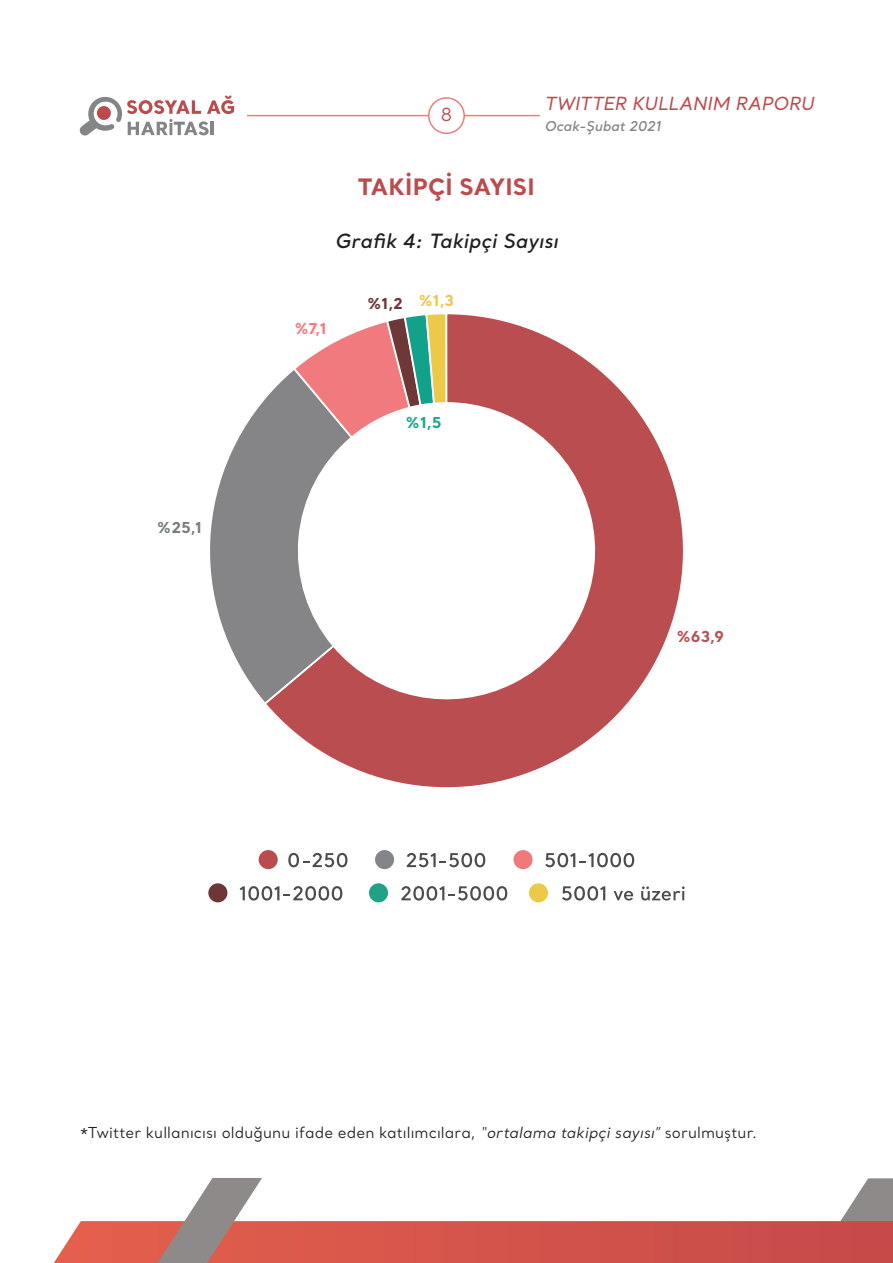
<style>
.page{position:relative;width:893px;height:1263px;background:#fff}
.page>*{position:absolute;margin:0;border:0;box-sizing:border-box;transform-origin:0 0}
.ANA_METIN{font:700 22.5px "Santral";letter-spacing:.005em;color:#ba4c4e}
.ANA_METIN-2{font:italic 600 19.5px "Santral";letter-spacing:.005em;color:#231f20}
.t1{font:italic 500 18px "Santral";letter-spacing:-.005em;color:#ba4c4e}
.t2{font:18px "Santral";color:#ba4c4e}
.ANA_METIN-3{font:15px "Santral";letter-spacing:.005em;color:#231f20}
.t3{font:700 15px "Santral";color:#797e81}
.t4{font:700 15px "Santral";color:#b75254}
.t5{font:700 15px "Santral";color:#6e3838}
.t6{font:700 15px "Santral";color:#f27c7f}
.t7{font:700 15px "Santral";color:#1ca890}
.t8{font:700 15px "Santral";color:#ecc653}
.t9{font:italic 600 13.5px "Santral";color:#848587}
.s1{font-style:italic}
</style>
<div class="page">
<hr style="left:247px;top:115px;width:293px;height:1px;background:#f37b7d">
<div style="left:429px;top:98px;width:35px;height:35px;background:#fff;border-radius:50%"></div>
<div style="left:428px;top:97px;width:37px;height:37px;border:2px solid #f37b7d;border-radius:50%"></div>
<svg style="left:79px;top:96px;width:155px;height:40px"></svg>
<svg style="left:54px;top:1178px;width:839px;height:85px"></svg>
<svg style="left:268px;top:314px;width:415px;height:474px"></svg>
<svg style="left:210px;top:366px;width:144px;height:340px"></svg>
<svg style="left:292px;top:314px;width:156px;height:126px"></svg>
<svg style="left:288px;top:853px;width:59px;height:14px"></svg>
<svg style="left:407px;top:853px;width:78px;height:14px"></svg>
<svg style="left:545px;top:853px;width:89px;height:14px"></svg>
<div style="left:259px;top:850px;width:19px;height:19px;background:#ba4c4e;border-radius:50%"></div>
<div style="left:375px;top:850px;width:19px;height:19px;background:#848588;border-radius:50%"></div>
<div style="left:513px;top:850px;width:20px;height:19px;background:#f07a7b;border-radius:50%"></div>
<svg style="left:240px;top:886px;width:102px;height:14px"></svg>
<svg style="left:401px;top:886px;width:106px;height:14px"></svg>
<div style="left:208px;top:883px;width:19px;height:19px;background:#6d3738;border-radius:50%"></div>
<div style="left:369px;top:883px;width:19px;height:19px;background:#22a189;border-radius:50%"></div>
<svg style="left:562px;top:886px;width:43px;height:14px"></svg>
<svg style="left:614px;top:891px;width:19px;height:9px"></svg>
<svg style="left:641px;top:886px;width:44px;height:14px"></svg>
<div style="left:529px;top:883px;width:19px;height:19px;background:#ecca48;border-radius:50%"></div>
<p class="t2" style="left:440px;top:103px;width:14px">8</p>
<p class="t1" style="left:544px;top:92px;width:271px">TWITTER KULLANIM RAPORU</p>
<p class="t9" style="left:544px;top:117px;width:118px">Ocak-Şubat 2021</p>
<p class="ANA_METIN" style="left:358px;top:171px;width:178px">TAKİPÇİ SAYISI</p>
<p class="ANA_METIN-2" style="left:335px;top:228px;width:225px">Grafik 4: Takipçi Sayısı</p>
<p class="t3" style="left:157px;top:517px;width:47px">%25,1</p>
<p class="t6" style="left:294px;top:319px;width:34px">%7,1</p>
<p class="t5" style="left:367px;top:293px;width:37px">%1,2</p>
<p class="t8" style="left:419px;top:291px;width:37px">%1,3</p>
<p class="t7" style="left:406px;top:412px;width:38px">%1,5</p>
<p class="t4" style="left:676px;top:626px;width:49px">%63,9</p>
<p class="ANA_METIN-3" style="left:79px;top:1123px;width:679px">*Twitter kullanıcısı olduğunu ifade eden katılımcılara, <span class="s1">“ortalama takipçi sayısı”</span> sorulmuştur.</p>
</div>
